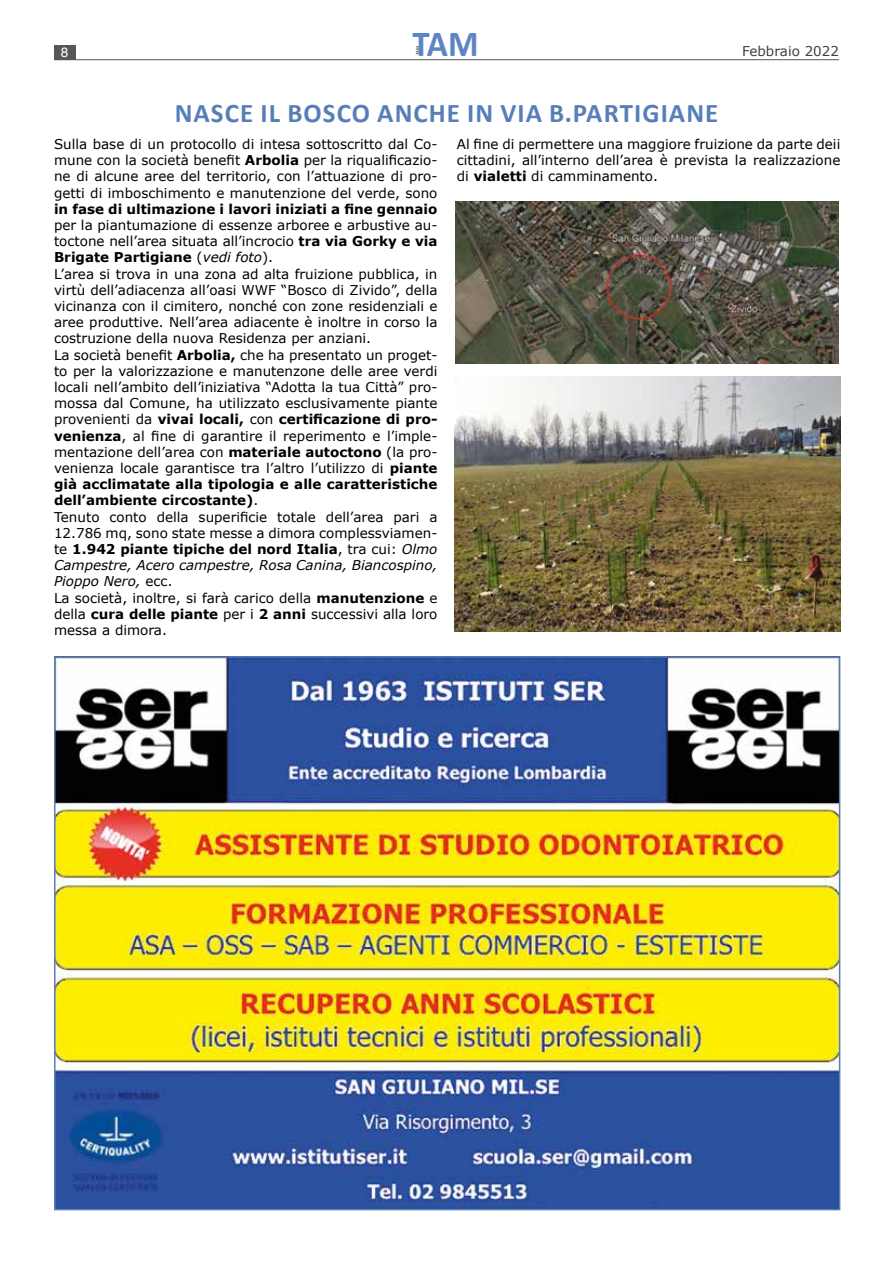
<style>
.page{position:relative;width:893px;height:1263px;background:#fff}
.page>*{position:absolute;margin:0;border:0;box-sizing:border-box;transform-origin:0 0}
.t1{font:700 36.9px "Calibri";color:#5d85c4;scale:.95 1}
.t2{font:700 27px "Calibri";letter-spacing:.04em;color:#587eb8}
.t3{font:13.5px/16.2px "Verdana";color:#000;text-align:justify}
.t4{font:700 13.5px "Verdana";color:#000}
.t5{font:13.5px "Verdana";color:#3f3f3e}
.t6{font:13.5px "Helvetica";color:#fff}
.t7{font:3.9px "Calibri";color:#000;scale:1.23 1}
.s1{font-weight:700}
.s2{font-style:italic}
</style>
<div class="page">
<hr style="left:54px;top:59px;width:785px;height:1px;background:#575756">
<div style="left:54px;top:46px;width:21px;height:14px;background:#575756"></div>
<img style="left:57px;top:659px;width:780px;height:548px">
<img style="left:455px;top:202px;width:384px;height:161px">
<img style="left:454px;top:376px;width:386px;height:255px">
<p class="t6" style="left:61px;top:45px;width:9px">8</p>
<h1 class="t1" style="left:412px;top:18px;width:71px">TAM</h1>
<p class="t7" style="left:415px;top:55px;width:9px;rotate:-90deg">TAM</p>
<p class="t5" style="left:742px;top:42px;width:98px">Febbraio 2022</p>
<h2 class="t2" style="left:175px;top:94px;width:545px">NASCE IL BOSCO ANCHE IN VIA B.PARTIGIANE</h2>
<p class="t3" style="left:54px;top:136px;width:385px">Sulla base di un protocollo di intesa sottoscritto dal Co&shy;mune con la società benefit <span class="s1">Arbolia</span> per la riqualificazio&shy;ne di alcune aree del territorio, con l’attuazione di pro&shy;getti di imboschimento e manutenzione del verde, sono</p>
<p class="t4" style="left:54px;top:199px;width:385px">in fase di ultimazione i lavori iniziati a fine gennaio</p>
<p class="t3" style="left:54px;top:217px;width:385px;text-align:left">per la piantumazione di essenze arboree e arbustive au&shy;toctone nell’area situata all’incrocio <span class="s1">tra via Gorky e via Brigate Partigiane</span> (<span class="s2">vedi foto</span>).<br>L’area si trova in una zona ad alta fruizione pubblica, in virtù dell’adiacenza all’oasi WWF “Bosco di Zivido”, della vicinanza con il cimitero, nonché con zone residenziali e aree produttive. Nell’area adiacente è inoltre in corso la costruzione della nuova Residenza per anziani.<br>La società benefit <span class="s1">Arbolia,</span> che ha presentato un proget&shy;to per la valorizzazione e manutenzone delle aree verdi locali nell’ambito dell’iniziativa “Adotta la tua Città” pro&shy;mossa dal Comune, ha utilizzato esclusivamente piante provenienti da <span class="s1">vivai locali,</span> con <span class="s1">certificazione di pro&shy;venienza</span>, al fine di garantire il reperimento e l’imple&shy;mentazione dell’area con <span class="s1">materiale autoctono</span> (la pro&shy;venienza locale garantisce tra l’altro l’utilizzo di <span class="s1">piante già acclimatate alla tipologia e alle caratteristiche dell’ambiente circostante)</span>.<br>Tenuto conto della superificie totale dell’area pari a 12.786 mq, sono state messe a dimora complessviamen&shy;te <span class="s1">1.942 piante tipiche del nord Italia</span>, tra cui: <span class="s2">Olmo Campestre, Acero campestre, Rosa Canina, Biancospino, Pioppo Nero,</span> ecc.<br>La società, inoltre, si farà carico della <span class="s1">manutenzione</span> e della <span class="s1">cura delle piante</span> per i <span class="s1">2 anni</span> successivi alla loro messa a dimora.</p>
<p class="t3" style="left:457px;top:136px;width:385px">Al fine di permettere una maggiore fruizione da parte deii cittadini, all’interno dell’area è prevista la realizzazione di <span class="s1">vialetti</span> di camminamento.</p>
</div>
